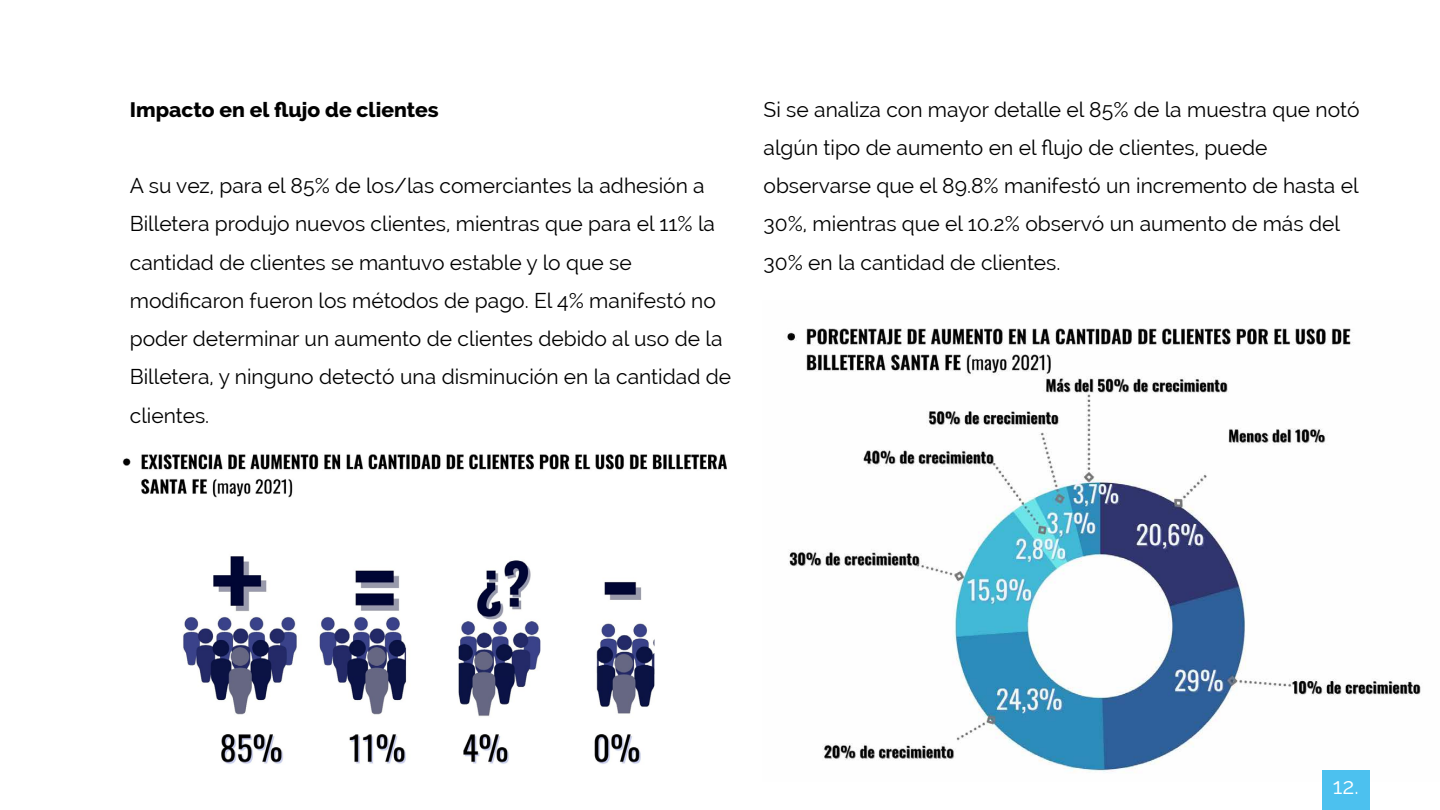
<style>
.page{position:relative;width:1440px;height:810px;background:#fff}
.page>*{position:absolute;margin:0;border:0;box-sizing:border-box;transform-origin:0 0}
.t1{font:22.5px "Raleway";color:#fff}
.t2{font:21px/38.2px "Raleway";color:#000}
.t3{font:800 21px "Raleway";color:#000}
</style>
<div class="page">
<img style="left:122px;top:454px;width:605px;height:310px">
<img style="left:787px;top:328px;width:634px;height:444px">
<div style="left:1322px;top:770px;width:48px;height:40px;background:#4cc1ef"></div>
<p class="t3" style="left:130px;top:97px;width:310px">Impacto en el flujo de clientes</p>
<p class="t2" style="left:130px;top:167px;width:603px">A su vez, para el 85% de los/las comerciantes la adhesión a Billetera produjo nuevos clientes, mientras que para el 11% la cantidad de clientes se mantuvo estable y lo que se modificaron fueron los métodos de pago. El 4% manifestó no poder determinar un aumento de clientes debido al uso de la Billetera, y ninguno detectó una disminución en la cantidad de clientes.</p>
<p class="t2" style="left:764px;top:90px;width:597px">Si se analiza con mayor detalle el 85% de la muestra que notó algún tipo de aumento en el flujo de clientes, puede observarse que el 89.8% manifestó un incremento de hasta el 30%, mientras que el 10.2% observó un aumento de más del 30% en la cantidad de clientes.</p>
<p class="t1" style="left:1333px;top:773px;width:27px">12.</p>
</div>
